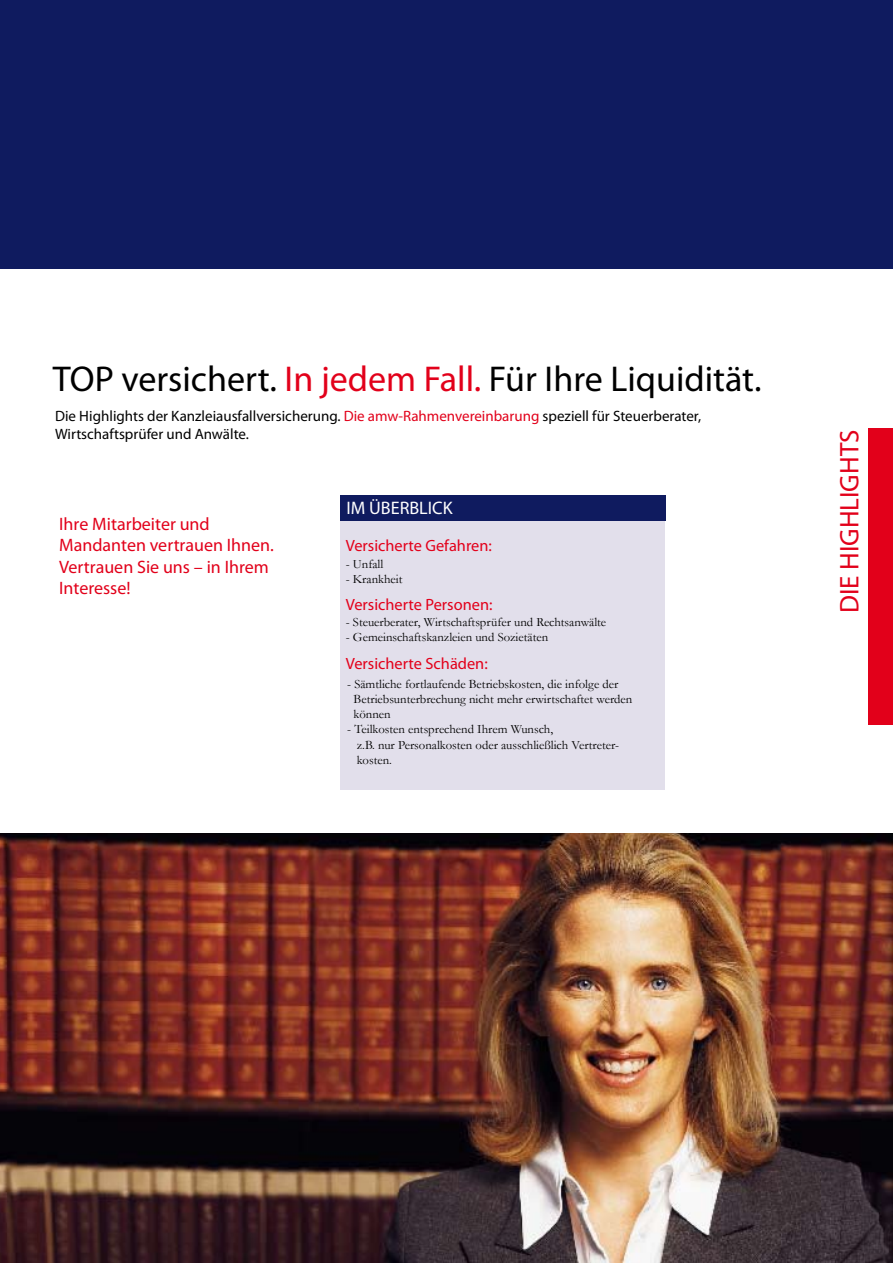
<style>
.page{position:relative;width:893px;height:1263px;background:#fff}
.page>*{position:absolute;margin:0;border:0;box-sizing:border-box;transform-origin:0 0}
.t1{font:36px "Myriad Pro";color:#000}
.t2{font:27px "Myriad Pro";color:#e2001a}
.t3{font:18.15px "Myriad Pro";color:#fff}
.t4{font:18px/21.6px "Myriad Pro";color:#e2001a}
.t5{font:16.35px "Myriad Pro";color:#e2001a}
.t6{font:15px/18px "Myriad Pro";color:#000}
.t7{font:12.75px/15.3px "Garamond";color:#000}
.s1{color:#e2001a}
</style>
<div class="page">
<img style="left:0;top:833px;width:893px;height:430px">
<div style="left:340px;top:502px;width:324px;height:287px;background:#e2dfeb"></div>
<div style="left:868px;top:428px;width:25px;height:297px;background:#e2001a"></div>
<div style="left:0;top:0;width:893px;height:269px;background:#0f1b5f"></div>
<div style="left:340px;top:495px;width:325px;height:26px;background:#0f1b5f"></div>
<h1 class="t1" style="left:53px;top:357px;width:710px">TOP versichert. <span class="s1">In jedem Fall.</span> Für Ihre Liquidität.</h1>
<p class="t6" style="left:55px;top:407px;width:648px">Die Highlights der Kanzleiausfallversicherung. <span class="s1">Die amw-Rahmenvereinbarung</span> speziell für Steuerberater,<br>Wirtschaftsprüfer und Anwälte.</p>
<h3 class="t4" style="left:59px;top:512px;width:216px">Ihre Mitarbeiter und<br>Mandanten vertrauen Ihnen.<br>Vertrauen Sie uns – in Ihrem<br>Interesse!</h3>
<h3 class="t3" style="left:346px;top:497px;width:108px">IM ÜBERBLICK</h3>
<p class="t5" style="left:346px;top:535px;width:147px">Versicherte Gefahren:</p>
<p class="t7" style="left:346px;top:556px;width:39px">- Unfall</p>
<p class="t7" style="left:346px;top:571px;width:58px">- Krankheit</p>
<p class="t7" style="left:346px;top:613px;width:262px">- Steuerberater, Wirtschaftsprüfer und Rechtsanwälte</p>
<p class="t7" style="left:346px;top:629px;width:204px">- Gemeinschaftskanzleien und Sozietäten</p>
<p class="t7" style="left:354px;top:676px;width:280px;text-indent:-6px">- Sämtliche fortlaufende Betriebskosten, die infolge der<br>Betriebsunterbrechung nicht mehr erwirtschaftet werden können</p>
<p class="t7" style="left:357px;top:721px;width:264px;text-indent:-10px">- Teilkosten entsprechend Ihrem Wunsch,<br>z.B. nur Personalkosten oder ausschließlich Vertreter&shy;kosten.</p>
<p class="t5" style="left:346px;top:594px;width:148px">Versicherte Personen:</p>
<p class="t5" style="left:346px;top:653px;width:143px">Versicherte Schäden:</p>
<h2 class="t2" style="left:833px;top:613px;width:185px;rotate:-90deg">DIE HIGHLIGHTS</h2>
</div>
